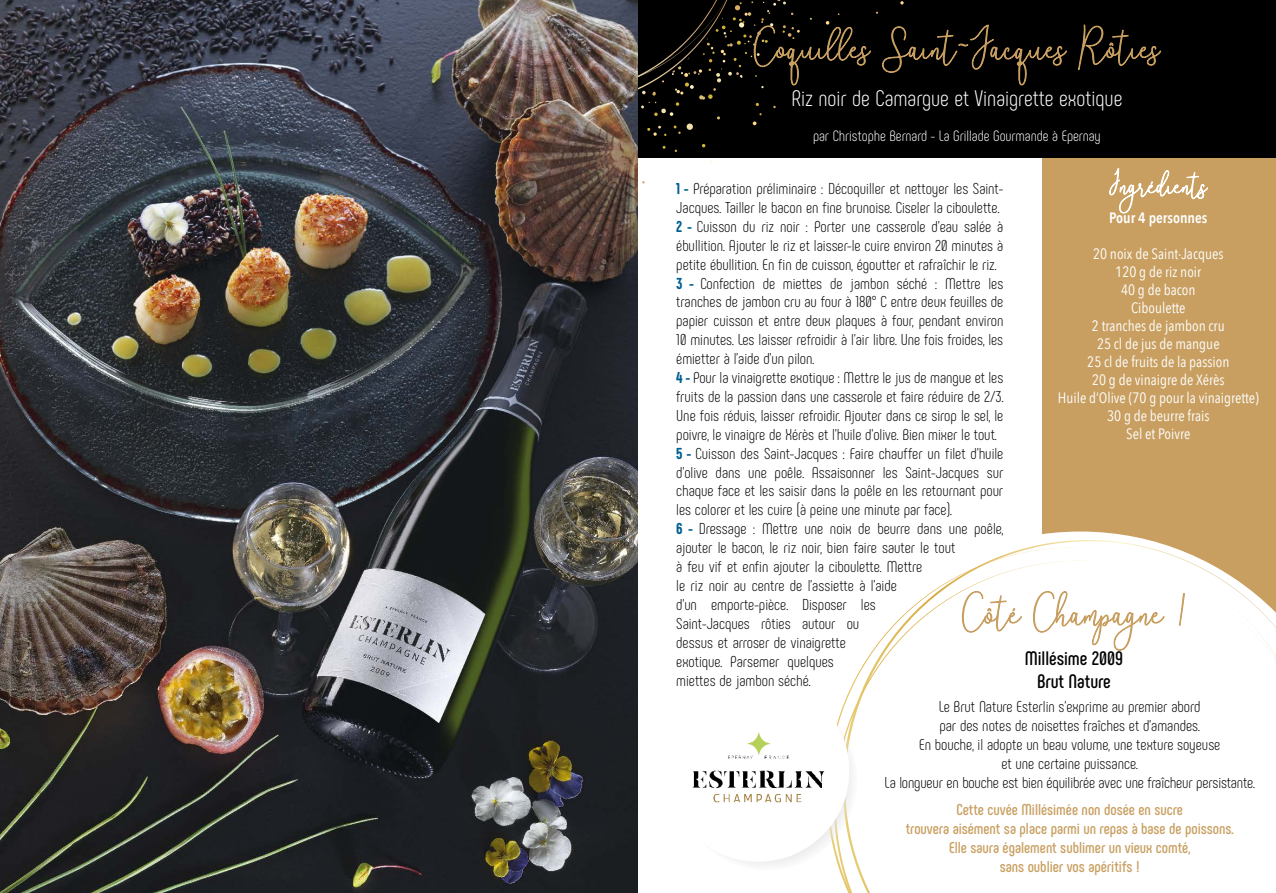
<style>
.page{position:relative;width:1276px;height:893px;background:#fff}
.page>*{position:absolute;margin:0;border:0;box-sizing:border-box;transform-origin:0 0}
.t1{font:300 22.5px "Phenomena";color:#fff}
.t2{font:700 19.5px/23.4px "Phenomena";color:#000;text-align:center}
.t3{font:300 15.75px/18.9px "Phenomena";color:#000;text-align:center}
.t4{font:700 15.75px/18.9px "Phenomena";color:#c89f60;text-align:center}
.t5{font:15px/18px "Avenir Next Condensed";color:#fff;text-align:center}
.t6{font:300 15px "Phenomena";color:#fff}
.t7{font:600 15px "Avenir Next Condensed";color:#fff}
.s1{font-weight:800;color:#006090}
</style>
<div class="page">
<div style="left:1042px;top:157px;width:234px;height:468px;background:#c89f60"></div>
<svg style="left:1109px;top:168px;width:99px;height:46px"></svg>
<svg style="left:1042px;top:531px;width:106px;height:9px"></svg>
<svg style="left:832px;top:547px;width:371px;height:299px"></svg>
<svg style="left:833px;top:560px;width:443px;height:333px"></svg>
<div style="left:676px;top:689px;width:181px;height:181px;background:#f6f6f6;border-radius:50%"></div>
<div style="left:668px;top:680px;width:181px;height:182px;background:#fff;border-radius:50%"></div>
<img style="left:692px;top:715px;width:156px;height:112px">
<div style="left:638px;top:0;width:638px;height:157px;background:#000"></div>
<svg style="left:956px;top:561px;width:208px;height:122px"></svg>
<svg style="left:1179px;top:588px;width:5px;height:40px"></svg>
<img style="left:0;top:0;width:638px;height:893px">
<svg style="left:638px;top:0;width:429px;height:136px"></svg>
<svg style="left:1078px;top:24px;width:83px;height:46px"></svg>
<h1 class="t1" style="left:791px;top:85px;width:332px">Riz noir de Camargue et Vinaigrette exotique</h1>
<p class="t6" style="left:813px;top:128px;width:289px">par Christophe Bernard - La Grillade Gourmande à Epernay</p>
<p class="t3" style="left:676px;top:179px;width:329px;text-align:left"><span class="s1">1 -</span> Préparation préliminaire : Décoquiller et nettoyer les Saint-Jacques. Tailler le bacon en fine brunoise. Ciseler la ciboulette.<br><span class="s1">2 -</span> Cuisson du riz noir : Porter une casserole d’eau salée à ébullition. Ajouter le riz et laisser-le cuire environ 20 minutes à petite ébullition. En fin de cuisson, égoutter et rafraîchir le riz.<br><span class="s1">3 -</span> Confection de miettes de jambon séché : Mettre les tranches de jambon cru au four à 180° C entre deux feuilles de papier cuisson et entre deux plaques à four, pendant environ 10 minutes. Les laisser refroidir à l’air libre. Une fois froides, les émietter à l’aide d’un pilon.<br><span class="s1">4 -</span> Pour la vinaigrette exotique : Mettre le jus de mangue et les fruits de la passion dans une casserole et faire réduire de 2/3.<br>Une fois réduis, laisser refroidir. Ajouter dans ce sirop le sel, le poivre, le vinaigre de Xérès et l’huile d’olive. Bien mixer le tout.<br><span class="s1">5 -</span> Cuisson des Saint-Jacques : Faire chauffer un filet d’huile d’olive dans une poêle. Assaisonner les Saint-Jacques sur chaque face et les saisir dans la poêle en les retournant pour les colorer et les cuire (à peine une minute par face).<br><span class="s1">6 -</span> Dressage : Mettre une noix de beurre dans une poêle, ajouter le bacon, le riz noir, bien faire sauter le tout<br>à feu vif et enfin ajouter la ciboulette. Mettre<br>le riz noir au centre de l’assiette à l’aide<br>d’un emporte-pièce. Disposer les<br>Saint-Jacques rôties autour ou<br>dessus et arroser de vinaigrette<br>exotique. Parsemer quelques<br>miettes de jambon séché.</p>
<p class="t7" style="left:1109px;top:204px;width:100px">Pour 4 personnes</p>
<p class="t5" style="left:1057px;top:244px;width:203px">20 noix de Saint-Jacques<br>120 g de riz noir<br>40 g de bacon<br>Ciboulette<br>2 tranches de jambon cru<br>25 cl de jus de mangue<br>25 cl de fruits de la passion<br>20 g de vinaigre de Xérès<br>Huile d’Olive (70 g pour la vinaigrette)<br>30 g de beurre frais<br>Sel et Poivre</p>
<p class="t2" style="left:1024px;top:646px;width:100px">Millésime 2009<br>Brut Nature</p>
<p class="t3" style="left:884px;top:697px;width:372px">Le Brut Nature Esterlin s’exprime au premier abord<br>par des notes de noisettes fraîches et d’amandes.<br>En bouche, il adopte un beau volume, une texture soyeuse<br>et une certaine puissance.<br>La longueur en bouche est bien équilibrée avec une fraîcheur persistante.</p>
<p class="t4" style="left:905px;top:800px;width:329px">Cette cuvée Millésimée non dosée en sucre<br>trouvera aisément sa place parmi un repas à base de poissons.<br>Elle saura également sublimer un vieux comté,<br>sans oublier vos apéritifs !</p>
</div>
